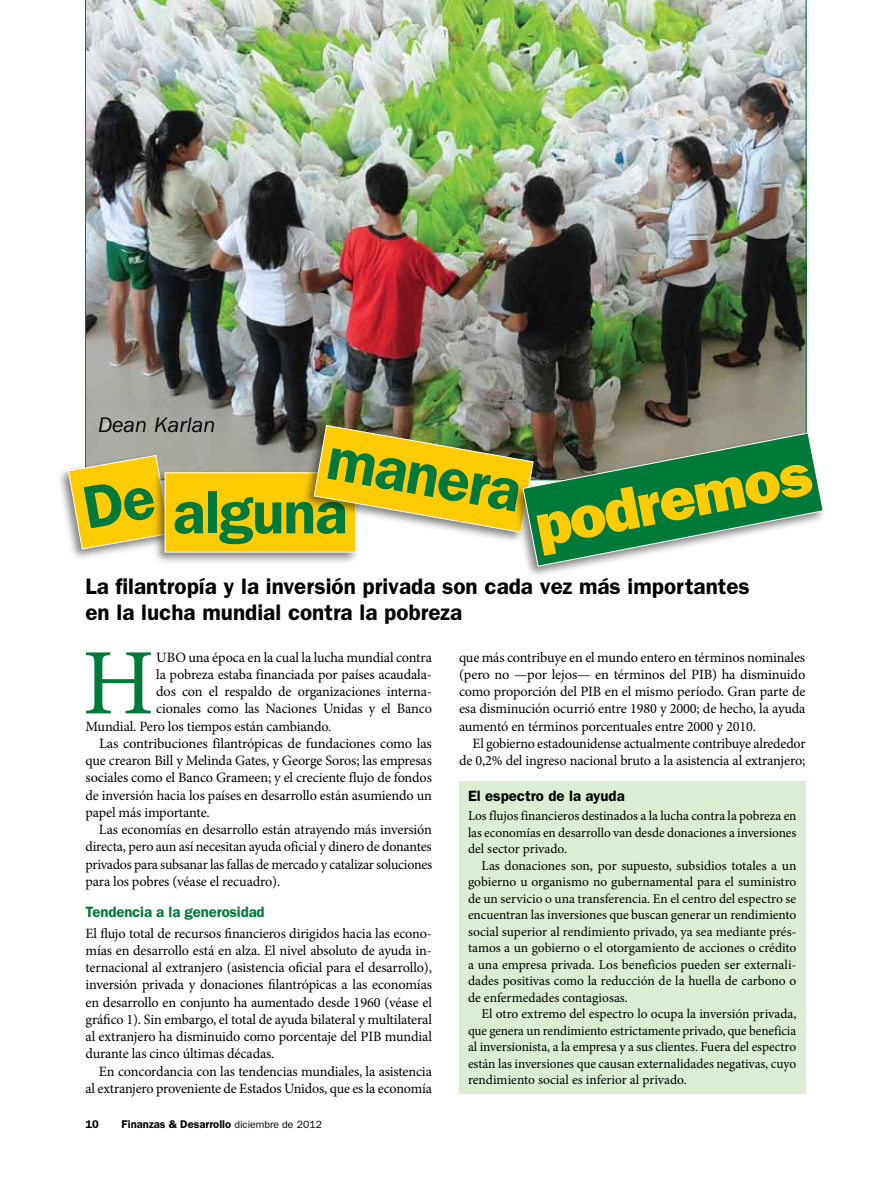
<style>
.page{position:relative;width:891px;height:1188px;background:#fff}
.page>*{position:absolute;margin:0;border:0;box-sizing:border-box;transform-origin:0 0}
.t1{font:93.9px "Minion Pro";color:#007a3a}
.t2{font:600 60.75px "ITC Franklin Gothic Std";color:#007a3a}
.t3{font:60.75px "ITC Franklin Gothic Std Hvy";color:#ffcb05}
.t4{font:600 22.5px/25.5px "ITC Franklin Gothic Std";color:#000}
.t5{font:italic 21.9px "ITC Franklin Gothic Std";color:#000}
.t6{font:600 15px "ITC Franklin Gothic Std";letter-spacing:-.01em;color:#007a3a}
.t7{font:600 15px "ITC Franklin Gothic Std";color:#000}
.t8{font:14.25px/17.2px "Minion Pro";letter-spacing:-.01em;color:#000;text-align:justify}
.t9{font:13.5px/16.5px "Minion Pro";color:#000;text-align:justify}
.t10{font:600 11.25px "ITC Franklin Gothic Std";color:#000}
.s1{font-weight:400;font-size:10.5px}
</style>
<div class="page">
<img style="left:85px;top:0;width:721px;height:469px">
<div style="left:459px;top:781px;width:347px;height:313px;background:#ddedd4"></div>
<div style="left:56px;top:452px;width:117px;height:109px;background:#000;opacity:.5"></div>
<div style="left:152px;top:469px;width:208px;height:96px;background:#000;opacity:.5"></div>
<div style="left:165px;top:473px;width:190px;height:79px;background:#ffcb05"></div>
<div style="left:301px;top:422px;width:235px;height:123px;background:#000;opacity:.5"></div>
<div style="left:510px;top:430px;width:317px;height:149px;background:#000;opacity:.5"></div>
<svg style="left:313px;top:425px;width:511px;height:142px"></svg>
<svg style="left:68px;top:455px;width:102px;height:95px;background:#ecc737"></svg>
<h3 class="t5" style="left:98px;top:412px;width:119px">Dean Karlan</h3>
<h2 class="t2" style="left:334px;top:422px;width:203px;rotate:10deg">manera</h2>
<h2 class="t2" style="left:173px;top:477px;width:177px">alguna</h2>
<h2 class="t3" style="left:529px;top:491px;width:281px;rotate:-11deg">podremos</h2>
<h3 class="t4" style="left:86px;top:574px;width:666px">La filantropía y la inversión privada son cada vez más importantes en la lucha mundial contra la pobreza</h3>
<h1 class="t1" style="left:82px;top:621px;width:73px">H</h1>
<p class="t8" style="left:156px;top:649px;width:11px">ubo</p>
<p class="t8" style="left:189px;top:649px;width:245px">una época en la cual la lucha mundial contra</p>
<p class="t8" style="left:156px;top:666px;width:277px">la pobreza estaba financiada por países acaudala-</p>
<p class="t8" style="left:156px;top:683px;width:277px">dos con el respaldo de organizaciones interna-</p>
<p class="t8" style="left:156px;top:700px;width:277px">cionales como las Naciones Unidas y el Banco</p>
<p class="t8" style="left:85px;top:718px;width:247px">Mundial. Pero los tiempos están cambiando.</p>
<p class="t8" style="left:99px;top:735px;width:334px">Las contribuciones filantrópicas de fundaciones como las</p>
<p class="t8" style="left:86px;top:752px;width:348px">que crearon Bill y Melinda Gates, y George Soros; las empresas</p>
<p class="t8" style="left:86px;top:769px;width:348px">sociales como el Banco Grameen; y el creciente flujo de fondos</p>
<p class="t8" style="left:86px;top:787px;width:348px">de inversión hacia los países en desarrollo están asumiendo un</p>
<p class="t8" style="left:86px;top:804px;width:126px">papel más importante.</p>
<p class="t8" style="left:99px;top:821px;width:335px">Las economías en desarrollo están atrayendo más inversión</p>
<p class="t8" style="left:86px;top:838px;width:348px">directa, pero aun así necesitan ayuda oficial y dinero de donantes</p>
<p class="t8" style="left:86px;top:856px;width:348px">privados para subsanar las fallas de mercado y catalizar soluciones</p>
<p class="t8" style="left:86px;top:873px;width:196px">para los pobres (véase el recuadro).</p>
<p class="t6" style="left:86px;top:903px;width:181px">Tendencia a la generosidad</p>
<p class="t8" style="left:86px;top:925px;width:348px">El flujo total de recursos financieros dirigidos hacia las econo&shy;mías en desarrollo está en alza. El nivel absoluto de ayuda in&shy;ternacional al extranjero (asistencia oficial para el desarrollo), inversión privada y donaciones filantrópicas a las economías en desarrollo en conjunto ha aumentado desde 1960 (véase el gráfico 1). Sin embargo, el total de ayuda bilateral y multilateral al extranjero ha disminuido como porcentaje del PIB mundial durante las cinco últimas décadas.</p>
<p class="t8" style="left:86px;top:1063px;width:348px;text-align:right">En concordancia con las tendencias mundiales, la asistencia<br>al extranjero proveniente de Estados Unidos, que es la economía</p>
<p class="t10" style="left:86px;top:1118px;width:15px">10</p>
<p class="t10" style="left:122px;top:1118px;width:202px">Finanzas &amp; Desarrollo <span class="s1">diciembre de 2012</span></p>
<p class="t8" style="left:459px;top:649px;width:348px">que más contribuye en el mundo entero en términos nominales (pero no —por lejos— en términos del PIB) ha disminuido como proporción del PIB en el mismo período. Gran parte de esa disminución ocurrió entre 1980 y 2000; de hecho, la ayuda aumentó en términos porcentuales entre 2000 y 2010.</p>
<p class="t8" style="left:459px;top:735px;width:348px;text-align:right">El gobierno estadounidense actualmente contribuye alrededor de 0,2% del ingreso nacional bruto a la asistencia al extranjero;</p>
<p class="t7" style="left:468px;top:787px;width:158px">El espectro de la ayuda</p>
<p class="t9" style="left:468px;top:808px;width:330px">Los flujos financieros destinados a la lucha contra la pobreza en las economías en desarrollo van desde donaciones a inversiones del sector privado.</p>
<p class="t9" style="left:468px;top:857px;width:330px;text-indent:14px">Las donaciones son, por supuesto, subsidios totales a un gobierno u organismo no gubernamental para el suministro de un servicio o una transferencia. En el centro del espectro se encuentran las inversiones que buscan generar un rendimiento social superior al rendimiento privado, ya sea mediante prés&shy;tamos a un gobierno o el otorgamiento de acciones o crédito a una empresa privada. Los beneficios pueden ser externali&shy;dades positivas como la reducción de la huella de carbono o de enfermedades contagiosas.</p>
<p class="t9" style="left:468px;top:1006px;width:330px;text-indent:14px">El otro extremo del espectro lo ocupa la inversión privada, que genera un rendimiento estrictamente privado, que beneficia al inversionista, a la empresa y a sus clientes. Fuera del espectro están las inversiones que causan externalidades negativas, cuyo rendimiento social es inferior al privado.</p>
</div>
